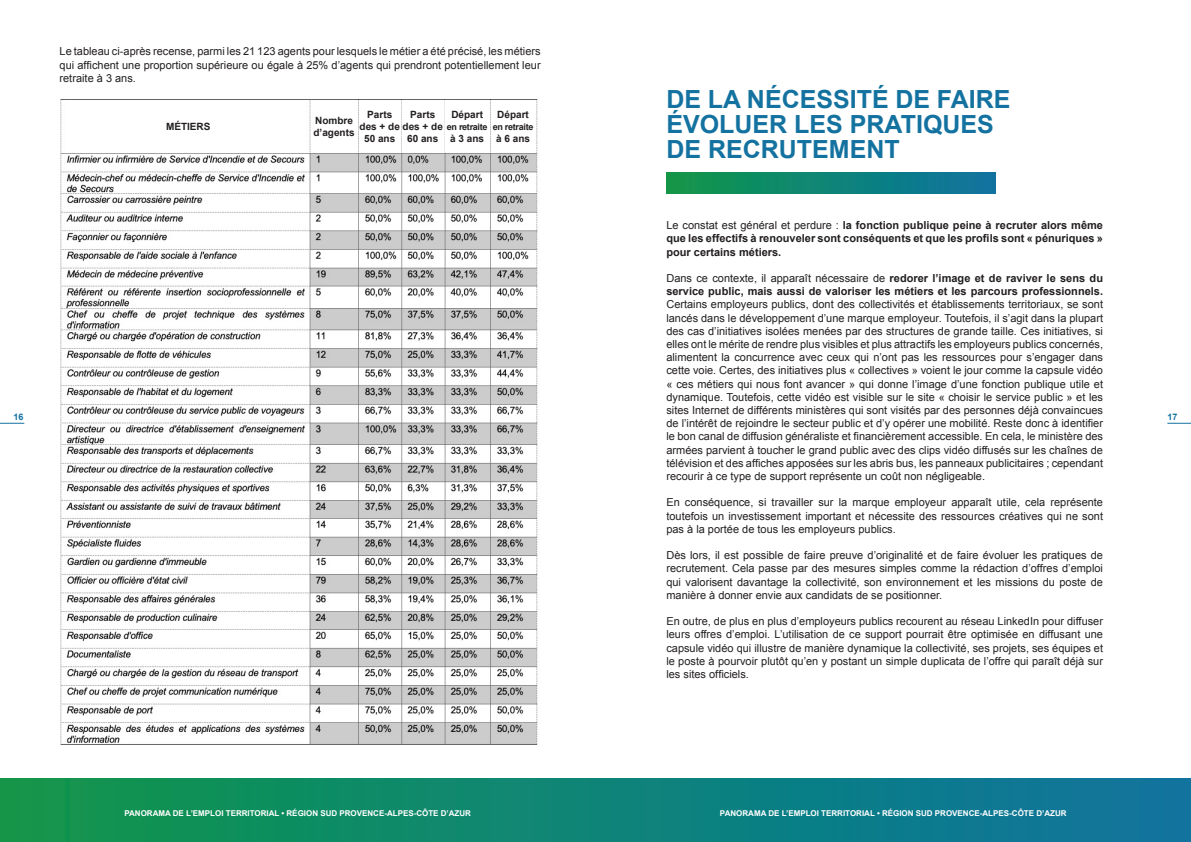
<style>
.page{position:relative;width:1191px;height:842px;background:#fff}
.page>*{position:absolute;margin:0;border:0;box-sizing:border-box;transform-origin:0 0}
.t1{font:700 25px/25px "Arial";color:#1472a0}
.t2{font:11px/13.2px "Arial";color:#231f20;text-align:justify}
.t3{font:700 11px/13.2px "Arial";color:#231f20;text-align:justify}
.t4{font:700 10px/12px "Arial";color:#231f20}
.t5{font:700 9px "Arial";letter-spacing:-.03em;color:#231f20}
.t6{font:700 9px "Arial";color:#1472a0}
.t7{font:700 8px "Arial";color:#fff}
.s1{font-weight:400}
.s2{font-weight:700}
</style>
<div class="page">
<svg style="left:1167px;top:423px;width:24px;height:1px"></svg>
<svg style="left:0;top:423px;width:24px;height:1px"></svg>
<div style="left:0;top:778px;width:1191px;height:64px;background:linear-gradient(to right,#11964b,#0d73a1)"></div>
<img style="left:60px;top:99px;width:478px;height:646px">
<div style="left:666px;top:173px;width:329px;height:20px;background:linear-gradient(to right,#119649,#0d72a3)"></div>
<div style="left:311px;top:100px;width:46px;height:52px;background:#fff"></div>
<div style="left:128px;top:107px;width:120px;height:39px;background:#fff"></div>
<div style="left:359px;top:100px;width:41px;height:52px;background:#fff"></div>
<div style="left:402px;top:100px;width:41px;height:52px;background:#fff"></div>
<div style="left:445px;top:100px;width:44px;height:52px;background:#fff"></div>
<div style="left:491px;top:100px;width:44px;height:52px;background:#fff"></div>
<p class="t2" style="left:60px;top:45px;width:482px">Le tableau ci-après recense, parmi les 21 123 agents pour lesquels le métier a été précisé, les métiers qui affichent une proportion supérieure ou égale à 25% d’agents qui prendront potentiellement leur retraite à 3 ans.</p>
<p class="t4" style="left:166px;top:121px;width:46px">MÉTIERS</p>
<p class="t4" style="left:451px;top:109px;width:33px">Départ</p>
<p class="t5" style="left:447px;top:121px;width:42px">en retraite</p>
<p class="t4" style="left:450px;top:133px;width:35px">à 3 ans</p>
<p class="t4" style="left:497px;top:109px;width:33px">Départ</p>
<p class="t5" style="left:492px;top:121px;width:42px">en retraite</p>
<p class="t4" style="left:496px;top:133px;width:35px">à 6 ans</p>
<p class="t4" style="left:367px;top:109px;width:27px">Parts</p>
<p class="t4" style="left:364px;top:121px;width:80px;text-indent:-5px">des + de des + de<br>50 ans</p>
<p class="t4" style="left:410px;top:109px;width:27px">Parts</p>
<p class="t4" style="left:407px;top:133px;width:33px">60 ans</p>
<p class="t4" style="left:315px;top:115px;width:39px">Nombre</p>
<p class="t4" style="left:313px;top:127px;width:43px">d’agents</p>
<p class="t1" style="left:666px;top:88px;width:345px">DE LA NÉCESSITÉ DE FAIRE<br>ÉVOLUER LES PRATIQUES<br>DE RECRUTEMENT</p>
<p class="t3" style="left:666px;top:219px;width:438px"><span class="s1">Le constat est général et perdure :</span> la fonction publique peine à recruter alors même que les effectifs à renouveler sont conséquents et que les profils sont « pénuriques » pour certains métiers.</p>
<p class="t2" style="left:666px;top:272px;width:438px">Dans ce contexte, il apparaît nécessaire de <span class="s2">redorer l’image et de raviver le sens du service public, mais aussi de valoriser les métiers et les parcours professionnels.<br></span>Certains employeurs publics, dont des collectivités et établissements territoriaux, se sont lancés dans le développement d’une marque employeur. Toutefois, il s’agit dans la plupart des cas d’initiatives isolées menées par des structures de grande taille. Ces initiatives, si elles ont le mérite de rendre plus visibles et plus attractifs les employeurs publics concernés, alimentent la concurrence avec ceux qui n’ont pas les ressources pour s’engager dans cette voie. Certes, des initiatives plus « collectives » voient le jour comme la capsule vidéo « ces métiers qui nous font avancer » qui donne l’image d’une fonction publique utile et dynamique. Toutefois, cette vidéo est visible sur le site « choisir le service public » et les sites Internet de différents ministères qui sont visités par des personnes déjà convaincues de l’intérêt de rejoindre le secteur public et d’y opérer une mobilité. Reste donc à identifier le bon canal de diffusion généraliste et financièrement accessible. En cela, le ministère des armées parvient à toucher le grand public avec des clips vidéo diffusés sur les chaînes de télévision et des affiches apposées sur les abris bus, les panneaux publicitaires ; cependant recourir à ce type de support représente un coût non négligeable.</p>
<p class="t2" style="left:666px;top:496px;width:438px">En conséquence, si travailler sur la marque employeur apparaît utile, cela représente toutefois un investissement important et nécessite des ressources créatives qui ne sont pas à la portée de tous les employeurs publics.</p>
<p class="t2" style="left:666px;top:549px;width:438px">Dès lors, il est possible de faire preuve d’originalité et de faire évoluer les pratiques de recrutement. Cela passe par des mesures simples comme la rédaction d’offres d’emploi qui valorisent davantage la collectivité, son environnement et les missions du poste de manière à donner envie aux candidats de se positionner.</p>
<p class="t2" style="left:666px;top:615px;width:438px">En outre, de plus en plus d’employeurs publics recourent au réseau LinkedIn pour diffuser leurs offres d’emploi. L’utilisation de ce support pourrait être optimisée en diffusant une capsule vidéo qui illustre de manière dynamique la collectivité, ses projets, ses équipes et le poste à pourvoir plutôt qu’en y postant un simple duplicata de l’offre qui paraît déjà sur les sites officiels.</p>
<p class="t6" style="left:14px;top:411px;width:12px">16</p>
<p class="t6" style="left:1167px;top:411px;width:12px">17</p>
<p class="t7" style="left:124px;top:808px;width:348px">PANORAMA DE L’EMPLOI TERRITORIAL • RÉGION SUD PROVENCE-ALPES-CÔTE D’AZUR</p>
<p class="t7" style="left:720px;top:808px;width:348px">PANORAMA DE L’EMPLOI TERRITORIAL • RÉGION SUD PROVENCE-ALPES-CÔTE D’AZUR</p>
</div>
